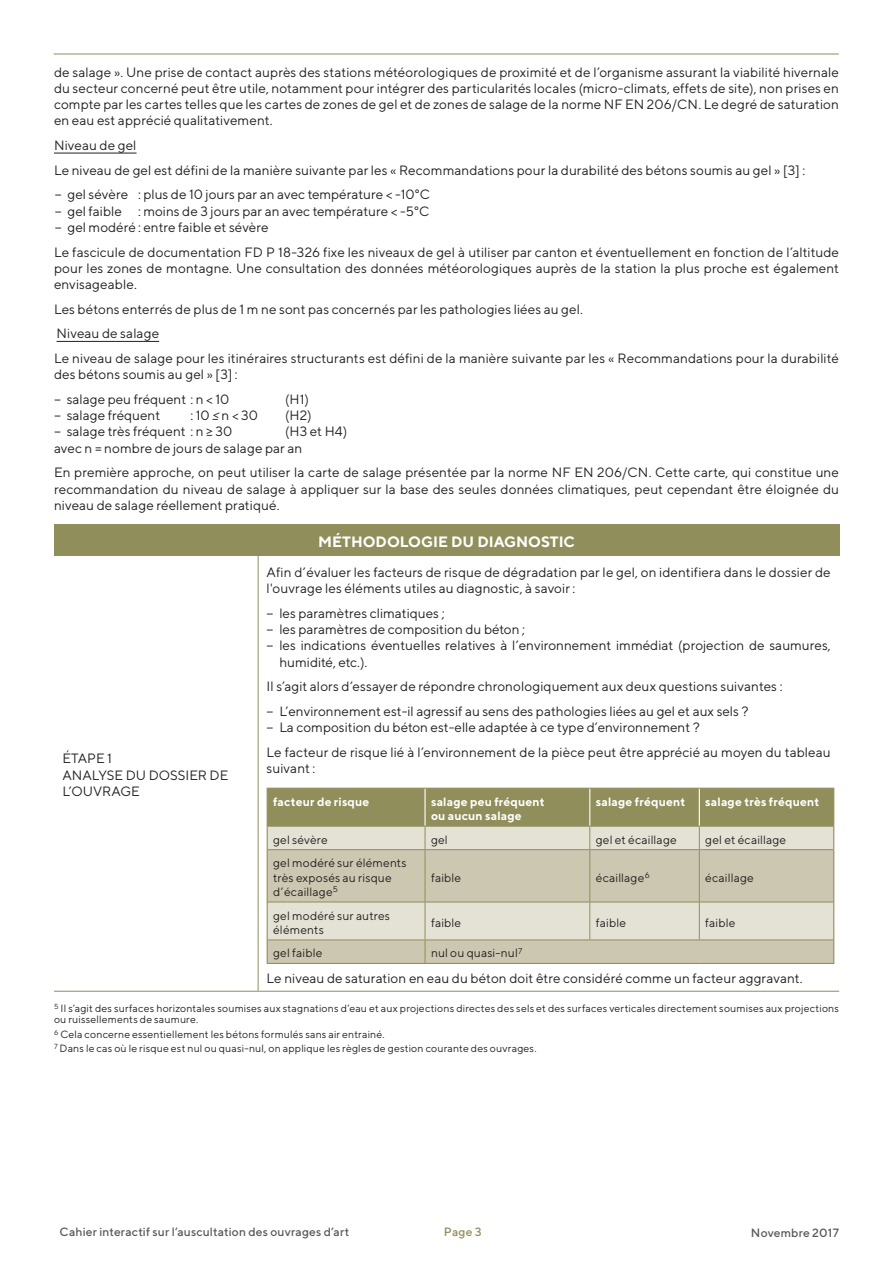
<style>
.page{position:relative;width:893px;height:1263px;background:#fff}
.page>*{position:absolute;margin:0;border:0;box-sizing:border-box;transform-origin:0 0}
.t1{font:700 15px "TT Norms";color:#fff}
.t2{font:13.5px/16.2px "TT Norms";color:#231f20}
.t3{font:12px/14.4px "TT Norms";letter-spacing:.01em;color:#231f20}
.t4{font:700 12px/14.4px "TT Norms";letter-spacing:.015em;color:#fff}
.t5{font:500 12px "TT Norms";letter-spacing:.015em;color:#57585a}
.t6{font:500 12px "TT Norms";color:#908e5b}
.t7{font:10.5px/10.5px "TT Norms";letter-spacing:.015em;color:#231f20}
.s1{font-style:italic}
</style>
<div class="page">
<hr style="left:54px;top:153px;width:83px;height:1px;background:#231f20">
<hr style="left:57px;top:341px;width:102px;height:1px;background:#231f20">
<div style="left:54px;top:524px;width:785px;height:32px;background:#908e5b"></div>
<hr style="left:258px;top:556px;width:1px;height:435px;background:#908e5b">
<hr style="left:54px;top:991px;width:204px;height:1px;background:#908e5b">
<hr style="left:258px;top:991px;width:581px;height:1px;background:#908e5b">
<svg style="left:268px;top:850px;width:565px;height:113px;background:#d3cfba"></svg>
<hr style="left:267px;top:850px;width:1px;height:52px;background:#908e5b">
<hr style="left:833px;top:850px;width:1px;height:52px;background:#908e5b">
<hr style="left:267px;top:902px;width:1px;height:38px;background:#908e5b">
<hr style="left:833px;top:902px;width:1px;height:38px;background:#908e5b">
<svg style="left:267px;top:940px;width:1px;height:23px"></svg>
<svg style="left:833px;top:940px;width:1px;height:23px"></svg>
<hr style="left:267px;top:963px;width:158px;height:1px;background:#908e5b">
<hr style="left:425px;top:963px;width:165px;height:1px;background:#908e5b">
<hr style="left:590px;top:963px;width:109px;height:1px;background:#908e5b">
<hr style="left:699px;top:963px;width:135px;height:1px;background:#908e5b">
<svg style="left:267px;top:788px;width:567px;height:62px;background:#aeac87"></svg>
<hr style="left:268px;top:849px;width:157px;height:1px;background:#908e5b">
<hr style="left:425px;top:849px;width:165px;height:1px;background:#908e5b">
<hr style="left:425px;top:850px;width:1px;height:52px;background:#908e5b">
<hr style="left:590px;top:849px;width:109px;height:1px;background:#908e5b">
<hr style="left:589px;top:850px;width:1px;height:52px;background:#908e5b">
<hr style="left:699px;top:849px;width:134px;height:1px;background:#908e5b">
<hr style="left:699px;top:850px;width:1px;height:52px;background:#908e5b">
<hr style="left:268px;top:902px;width:157px;height:1px;background:#908e5b">
<hr style="left:425px;top:902px;width:165px;height:1px;background:#908e5b">
<hr style="left:425px;top:902px;width:1px;height:37px;background:#908e5b">
<hr style="left:590px;top:902px;width:109px;height:1px;background:#908e5b">
<hr style="left:589px;top:902px;width:1px;height:37px;background:#908e5b">
<hr style="left:699px;top:902px;width:134px;height:1px;background:#908e5b">
<hr style="left:699px;top:902px;width:1px;height:37px;background:#908e5b">
<hr style="left:268px;top:939px;width:157px;height:1px;background:#908e5b">
<hr style="left:425px;top:939px;width:165px;height:1px;background:#908e5b">
<svg style="left:425px;top:940px;width:1px;height:23px"></svg>
<hr style="left:590px;top:939px;width:109px;height:1px;background:#908e5b">
<hr style="left:699px;top:939px;width:134px;height:1px;background:#908e5b">
<hr style="left:424px;top:789px;width:2px;height:36px;background:#fff">
<hr style="left:589px;top:789px;width:1px;height:36px;background:#fff">
<hr style="left:699px;top:789px;width:1px;height:36px;background:#fff">
<hr style="left:54px;top:54px;width:785px;height:1px;background:#908e5b">
<p class="t2" style="left:54px;top:64px;width:786px;text-align:justify">de salage ». Une prise de contact auprès des stations météorologiques de proximité et de l’organisme assurant la viabilité hivernale du secteur concerné peut être utile, notamment pour intégrer des particularités locales (micro-climats, effets de site), non prises en compte par les cartes telles que les cartes de zones de gel et de zones de salage de la norme NF EN 206/CN. Le degré de saturation en eau est apprécié qualitativement.</p>
<p class="t2" style="left:54px;top:133px;width:753px;line-height:24.8px">Niveau de gel<br>Le niveau de gel est défini de la manière suivante par les « Recommandations pour la durabilité des bétons soumis au gel » [3] : − gel sévère : plus de 10 jours par an avec température &lt; -10°C</p>
<p class="t2" style="left:55px;top:203px;width:376px">− gel faible : moins de 3 jours par an avec température &lt; -5°C − gel modéré : entre faible et sévère</p>
<p class="t2" style="left:54px;top:243px;width:786px;text-align:justify">Le fascicule de documentation FD P 18-326 fixe les niveaux de gel à utiliser par canton et éventuellement en fonction de l’altitude pour les zones de montagne. Une consultation des données météorologiques auprès de la station la plus proche est également envisageable.</p>
<p class="t2" style="left:54px;top:296px;width:786px;line-height:24.8px">Les bétons enterrés de plus de 1 m ne sont pas concernés par les pathologies liées au gel.<br>Niveau de salage<br>Le niveau de salage pour les itinéraires structurants est défini de la manière suivante par les « Recommandations pour la durabilité</p>
<p class="t2" style="left:54px;top:362px;width:185px;line-height:24.8px">des bétons soumis au gel » [3] : − salage peu fréquent : n &lt; 10</p>
<p class="t2" style="left:285px;top:391px;width:25px">(H1)</p>
<p class="t2" style="left:54px;top:407px;width:108px">− salage fréquent</p>
<p class="t2" style="left:190px;top:407px;width:69px">: 10 <span class="s1">≤</span> n &lt; 30</p>
<p class="t2" style="left:285px;top:407px;width:28px">(H2)</p>
<p class="t2" style="left:54px;top:423px;width:180px">− salage très fréquent : n ≥ 30</p>
<p class="t2" style="left:54px;top:423px;width:295px;text-indent:231px">(H3 et H4) avec n = nombre de jours de salage par an</p>
<p class="t2" style="left:54px;top:464px;width:786px;text-align:justify">En première approche, on peut utiliser la carte de salage présentée par la norme NF EN 206/CN. Cette carte, qui constitue une recommandation du niveau de salage à appliquer sur la base des seules données climatiques, peut cependant être éloignée du niveau de salage réellement pratiqué.</p>
<p class="t1" style="left:318px;top:532px;width:258px">MÉTHODOLOGIE DU DIAGNOSTIC</p>
<p class="t2" style="left:63px;top:750px;width:167px">ÉTAPE 1<br>ANALYSE DU DOSSIER DE<br>L’OUVRAGE</p>
<p class="t2" style="left:267px;top:564px;width:566px">Afin d’évaluer les facteurs de risque de dégradation par le gel, on identifiera dans le dossier de l'ouvrage les éléments utiles au diagnostic, à savoir :</p>
<p class="t2" style="left:267px;top:605px;width:179px">− les paramètres climatiques ;</p>
<p class="t2" style="left:267px;top:621px;width:260px">− les paramètres de composition du béton ;</p>
<p class="t2" style="left:267px;top:637px;width:566px">− les indications éventuelles relatives à l’environnement immédiat (projection de saumures,</p>
<p class="t2" style="left:279px;top:653px;width:90px">humidité, etc.).</p>
<p class="t2" style="left:267px;top:674px;width:517px;line-height:24.8px">Il s’agit alors d’essayer de répondre chronologiquement aux deux questions suivantes : − L’environnement est-il agressif au sens des pathologies liées au gel et aux sels ?</p>
<p class="t2" style="left:267px;top:715px;width:566px;line-height:24.8px">− La composition du béton est-elle adaptée à ce type d’environnement ?<br>Le facteur de risque lié à l’environnement de la pièce peut être apprécié au moyen du tableau</p>
<p class="t2" style="left:267px;top:760px;width:50px">suivant :</p>
<p class="t4" style="left:273px;top:794px;width:98px">facteur de risque</p>
<p class="t4" style="left:431px;top:794px;width:115px">salage peu fréquent ou aucun salage</p>
<p class="t4" style="left:596px;top:794px;width:91px">salage fréquent</p>
<p class="t4" style="left:705px;top:794px;width:116px">salage très fréquent</p>
<p class="t3" style="left:273px;top:832px;width:56px">gel sévère</p>
<p class="t3" style="left:431px;top:832px;width:18px">gel</p>
<p class="t3" style="left:596px;top:832px;width:82px">gel et écaillage</p>
<p class="t3" style="left:705px;top:832px;width:82px">gel et écaillage</p>
<p class="t3" style="left:273px;top:855px;width:135px">gel modéré sur éléments très exposés au risque d’écaillage<sup>5</sup></p>
<p class="t3" style="left:431px;top:870px;width:32px">faible</p>
<p class="t3" style="left:596px;top:870px;width:55px">écaillage<sup>6</sup></p>
<p class="t3" style="left:705px;top:870px;width:50px">écaillage</p>
<p class="t3" style="left:273px;top:908px;width:118px">gel modéré sur autres éléments</p>
<p class="t3" style="left:431px;top:915px;width:32px">faible</p>
<p class="t3" style="left:596px;top:915px;width:32px">faible</p>
<p class="t3" style="left:705px;top:915px;width:32px">faible</p>
<p class="t3" style="left:273px;top:946px;width:51px">gel faible</p>
<p class="t3" style="left:431px;top:946px;width:93px">nul ou quasi-nul<sup>7</sup></p>
<p class="t2" style="left:267px;top:969px;width:538px">Le niveau de saturation en eau du béton doit être considéré comme un facteur aggravant.</p>
<p class="t7" style="left:54px;top:1003px;width:786px"><sup>5</sup> Il s’agit des surfaces horizontales soumises aux stagnations d’eau et aux projections directes des sels et des surfaces verticales directement soumises aux projections ou ruissellements de saumure.</p>
<p class="t7" style="left:54px;top:1026px;width:484px;line-height:14.7px"><sup>6</sup> Cela concerne essentiellement les bétons formulés sans air entrainé.<br><sup>7</sup> Dans le cas où le risque est nul ou quasi-nul, on applique les règles de gestion courante des ouvrages.</p>
<p class="t5" style="left:60px;top:1224px;width:291px">Cahier interactif sur l’auscultation des ouvrages d’art</p>
<p class="t6" style="left:444px;top:1224px;width:39px">Page 3</p>
<p class="t5" style="left:751px;top:1225px;width:90px">Novembre 2017</p>
</div>
